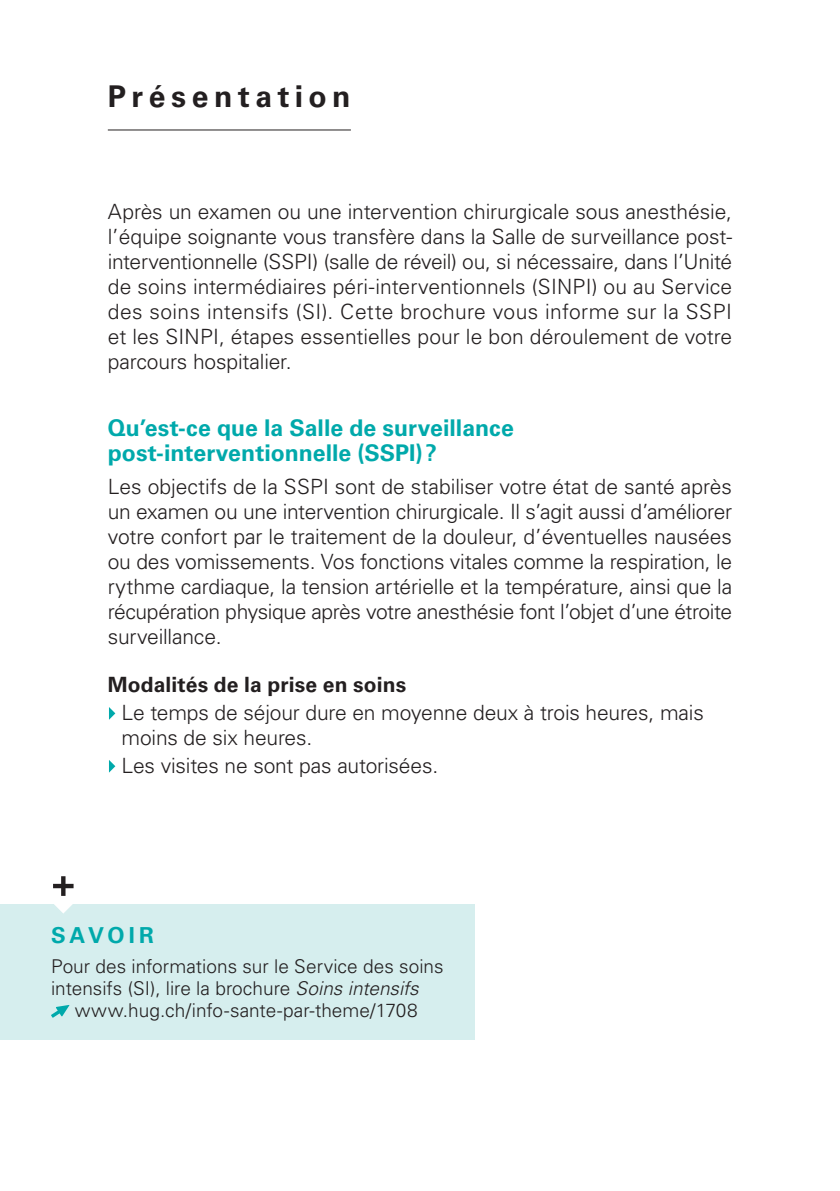
<style>
.page{position:relative;width:840px;height:1191px;background:#fff}
.page>*{position:absolute;margin:0;border:0;box-sizing:border-box;transform-origin:0 0}
.t1{font:700 30px "Univers LT Std";letter-spacing:.185em;color:#231f20}
.t2{font:700 23px/24.6px "Univers LT Std";color:#00a9ab}
.t3{font:700 22px "Univers LT Std";letter-spacing:.175em;color:#00a9ab}
.t4{font:300 21px/25px "Univers LT Std";letter-spacing:-.01em;color:#231f20;text-align:justify}
.t5{font:700 21px "Univers LT Std";letter-spacing:.005em;color:#231f20}
.t6{font:300 19px/22px "Univers LT Std";color:#231f20}
.s1{font-style:italic}
</style>
<div class="page">
<svg style="left:109px;top:707px;width:6px;height:13px"></svg>
<svg style="left:109px;top:760px;width:6px;height:12px"></svg>
<div style="left:0;top:904px;width:474px;height:136px;background:#d6eeee"></div>
<svg style="left:51px;top:1005px;width:18px;height:12px"></svg>
<svg style="left:53px;top:876px;width:20px;height:37px"></svg>
<hr style="left:108px;top:129px;width:243px;height:1px;background:#231f20">
<h1 class="t1" style="left:108px;top:79px;width:244px">Présentation</h1>
<p class="t4" style="left:108px;top:199px;width:625px">Après un examen ou une intervention chirurgicale sous anesthésie, l’équipe soignante vous transfère dans la Salle de surveillance post&shy;interventionnelle (SSPI) (salle de réveil) ou, si nécessaire, dans l’Unité de soins intermédiaires péri-interventionnels (SINPI) ou au Service des soins intensifs (SI). Cette brochure vous informe sur la SSPI et les SINPI, étapes essentielles pour le bon déroulement de votre parcours hospitalier.</p>
<p class="t2" style="left:108px;top:416px;width:407px">Qu’est-ce que la Salle de surveillance post-interventionnelle (SSPI)?</p>
<p class="t4" style="left:108px;top:474px;width:625px">Les objectifs de la SSPI sont de stabiliser votre état de santé après un examen ou une intervention chirurgicale. Il s’agit aussi d’améliorer votre confort par le traitement de la douleur, d’éventuelles nausées ou des vomissements. Vos fonctions vitales comme la respiration, le rythme cardiaque, la tension artérielle et la température, ainsi que la récupération physique après votre anesthésie font l’objet d’une étroite surveillance.</p>
<p class="t5" style="left:108px;top:672px;width:300px">Modalités de la prise en soins</p>
<p class="t4" style="left:121px;top:700px;width:583px">Le temps de séjour dure en moyenne deux à trois heures, mais moins de six heures.</p>
<p class="t4" style="left:121px;top:752px;width:318px">Les visites ne sont pas autorisées.</p>
<p class="t3" style="left:51px;top:922px;width:104px">SAVOIR</p>
<p class="t6" style="left:51px;top:955px;width:394px">Pour des informations sur le Service des soins intensifs (SI), lire la brochure <span class="s1">Soins intensifs</span></p>
<p class="t6" style="left:75px;top:999px;width:344px">www.hug.ch/info-sante-par-theme/1708</p>
</div>
